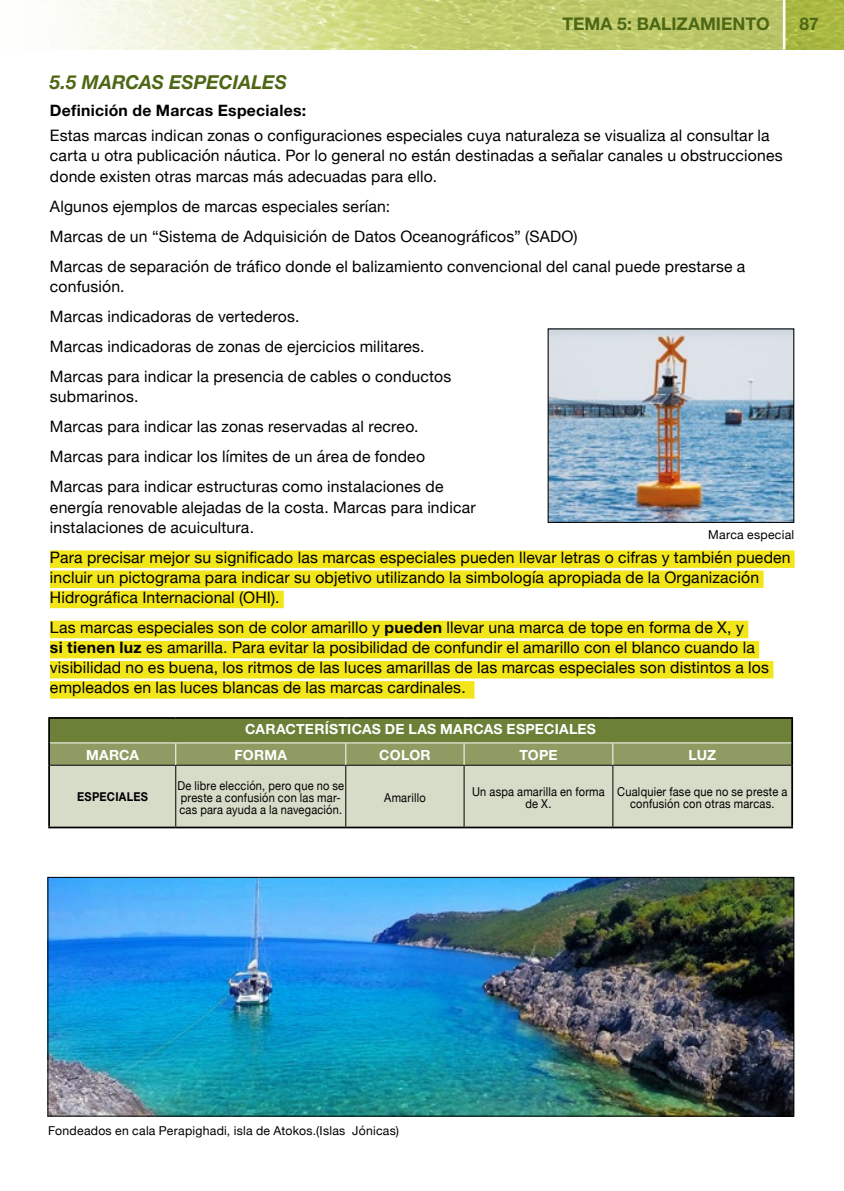
<style>
.page{position:relative;width:844px;height:1191px;background:#fff}
.page>*{position:absolute;margin:0;border:0;box-sizing:border-box;transform-origin:0 0}
.t1{font:italic 700 19.25px "Helvetica Neue";letter-spacing:.005em;color:#4d6715}
.t2{font:700 17.5px "Helvetica Neue";color:#4d6715}
.t3{font:15.75px/20.1px "Helvetica Neue";letter-spacing:.01em;color:#000}
.t4{font:700 15.75px "Helvetica Neue";letter-spacing:.02em;color:#000}
.t5{font:700 14px "Helvetica Neue";letter-spacing:.02em;color:#fff}
.t6{font:12.25px/12.2px "Helvetica Neue";letter-spacing:.02em;color:#000;text-align:center;scale:.9 1}
.t7{font:12.25px "Helvetica Neue";letter-spacing:.02em;color:#000}
.t8{font:700 12.25px "Helvetica Neue";letter-spacing:.025em;color:#000;scale:.9 1}
.s1{font-weight:700}
</style>
<div class="page">
<img style="left:65px;top:0;width:717px;height:50px">
<img style="left:785px;top:0;width:58px;height:50px">
<div style="left:50px;top:550px;width:744px;height:18px;background:#f2e61a"></div>
<div style="left:50px;top:570px;width:713px;height:18px;background:#f2e61a"></div>
<div style="left:50px;top:590px;width:234px;height:18px;background:#f2e61a"></div>
<div style="left:50px;top:620px;width:698px;height:18px;background:#f2e61a"></div>
<div style="left:50px;top:641px;width:709px;height:17px;background:#f2e61a"></div>
<div style="left:50px;top:661px;width:723px;height:17px;background:#f2e61a"></div>
<div style="left:50px;top:681px;width:424px;height:17px;background:#f2e61a"></div>
<img style="left:549px;top:330px;width:243px;height:191px">
<div style="left:547px;top:328px;width:247px;height:195px;border:1px solid #000"></div>
<div style="left:50px;top:766px;width:741px;height:60px;background:#d7dcc8"></div>
<hr style="left:48px;top:717px;width:128px;height:2px;background:#000">
<hr style="left:48px;top:719px;width:2px;height:24px;background:#000">
<hr style="left:176px;top:717px;width:170px;height:2px;background:#000">
<hr style="left:346px;top:717px;width:118px;height:2px;background:#000">
<hr style="left:464px;top:717px;width:148px;height:2px;background:#000">
<hr style="left:612px;top:717px;width:180px;height:2px;background:#000">
<hr style="left:48px;top:743px;width:2px;height:22px;background:#000">
<hr style="left:48px;top:765px;width:2px;height:61px;background:#000">
<hr style="left:791px;top:765px;width:1px;height:61px;background:#000">
<hr style="left:48px;top:826px;width:128px;height:2px;background:#000">
<hr style="left:176px;top:826px;width:170px;height:2px;background:#000">
<hr style="left:346px;top:826px;width:118px;height:2px;background:#000">
<hr style="left:464px;top:826px;width:148px;height:2px;background:#000">
<hr style="left:612px;top:826px;width:180px;height:2px;background:#000">
<hr style="left:50px;top:765px;width:126px;height:1px;background:#000">
<hr style="left:176px;top:765px;width:170px;height:1px;background:#000">
<hr style="left:346px;top:765px;width:118px;height:1px;background:#000">
<hr style="left:464px;top:765px;width:148px;height:1px;background:#000">
<hr style="left:612px;top:765px;width:179px;height:1px;background:#000">
<svg style="left:49px;top:719px;width:743px;height:46px;background:#7e8e50"></svg>
<hr style="left:175px;top:765px;width:1px;height:61px;background:#000">
<hr style="left:345px;top:765px;width:1px;height:61px;background:#000">
<hr style="left:463px;top:765px;width:1px;height:61px;background:#000">
<hr style="left:612px;top:765px;width:1px;height:61px;background:#000">
<img style="left:49px;top:879px;width:743px;height:235px">
<div style="left:47px;top:877px;width:747px;height:239px;border:1px solid #000"></div>
<p class="t2" style="left:562px;top:13px;width:209px">TEMA 5: BALIZAMIENTO</p>
<p class="t2" style="left:799px;top:13px;width:21px">87</p>
<p class="t1" style="left:50px;top:71px;width:238px">5.5 MARCAS ESPECIALES</p>
<p class="t4" style="left:50px;top:101px;width:257px">Definición de Marcas Especiales:</p>
<p class="t3" style="left:50px;top:126px;width:734px">Estas marcas indican zonas o configuraciones especiales cuya naturaleza se visualiza al consultar la carta u otra publicación náutica. Por lo general no están destinadas a señalar canales u obstrucciones donde existen otras marcas más adecuadas para ello.</p>
<p class="t3" style="left:50px;top:192px;width:696px;line-height:30.1px">Algunos ejemplos de marcas especiales serían:<br>Marcas de un “Sistema de Adquisición de Datos Oceanográficos” (SADO)<br>Marcas de separación de tráfico donde el balizamiento convencional del canal puede prestarse a</p>
<p class="t3" style="left:50px;top:272px;width:403px;line-height:30.1px">confusión.<br>Marcas indicadoras de vertederos.<br>Marcas indicadoras de zonas de ejercicios militares.<br>Marcas para indicar la presencia de cables o conductos</p>
<p class="t3" style="left:50px;top:382px;width:395px;line-height:30.1px">submarinos.<br>Marcas para indicar las zonas reservadas al recreo.<br>Marcas para indicar los límites de un área de fondeo Marcas para indicar estructuras como instalaciones de</p>
<p class="t3" style="left:50px;top:498px;width:427px">energía renovable alejadas de la costa. Marcas para indicar instalaciones de acuicultura.</p>
<p class="t3" style="left:50px;top:548px;width:742px">Para precisar mejor su significado las marcas especiales pueden llevar letras o cifras y también pueden incluir un pictograma para indicar su objetivo utilizando la simbología apropiada de la Organización<br>Hidrográfica Internacional (OHI).</p>
<p class="t3" style="left:50px;top:618px;width:720px">Las marcas especiales son de color amarillo y <span class="s1">pueden</span> llevar una marca de tope en forma de X, y<br><span class="s1">si tienen luz</span> es amarilla. Para evitar la posibilidad de confundir el amarillo con el blanco cuando la visibilidad no es buena, los ritmos de las luces amarillas de las marcas especiales son distintos a los empleados en las luces blancas de las marcas cardinales.</p>
<p class="t7" style="left:708px;top:525px;width:87px">Marca especial</p>
<p class="t5" style="left:245px;top:720px;width:352px">CARACTERÍSTICAS DE LAS MARCAS ESPECIALES</p>
<p class="t5" style="left:86px;top:746px;width:55px">MARCA</p>
<p class="t5" style="left:234px;top:746px;width:54px">FORMA</p>
<p class="t5" style="left:379px;top:746px;width:53px">COLOR</p>
<p class="t5" style="left:519px;top:746px;width:40px">TOPE</p>
<p class="t5" style="left:688px;top:746px;width:29px">LUZ</p>
<p class="t8" style="left:77px;top:789px;width:80px">ESPECIALES</p>
<p class="t6" style="left:177px;top:780px;width:187px;text-align:left">De libre elección, pero que no se preste a confusión con las mar&shy;cas para ayuda a la navegación.</p>
<p class="t6" style="left:384px;top:792px;width:48px">Amarillo</p>
<p class="t6" style="left:472px;top:786px;width:149px">Un aspa amarilla en forma de X.</p>
<p class="t6" style="left:617px;top:786px;width:190px">Cualquier fase que no se preste a confusión con otras marcas.</p>
<p class="t7" style="left:48px;top:1121px;width:352px">Fondeados en cala Perapighadi, isla de Atokos.(Islas Jónicas)</p>
</div>
